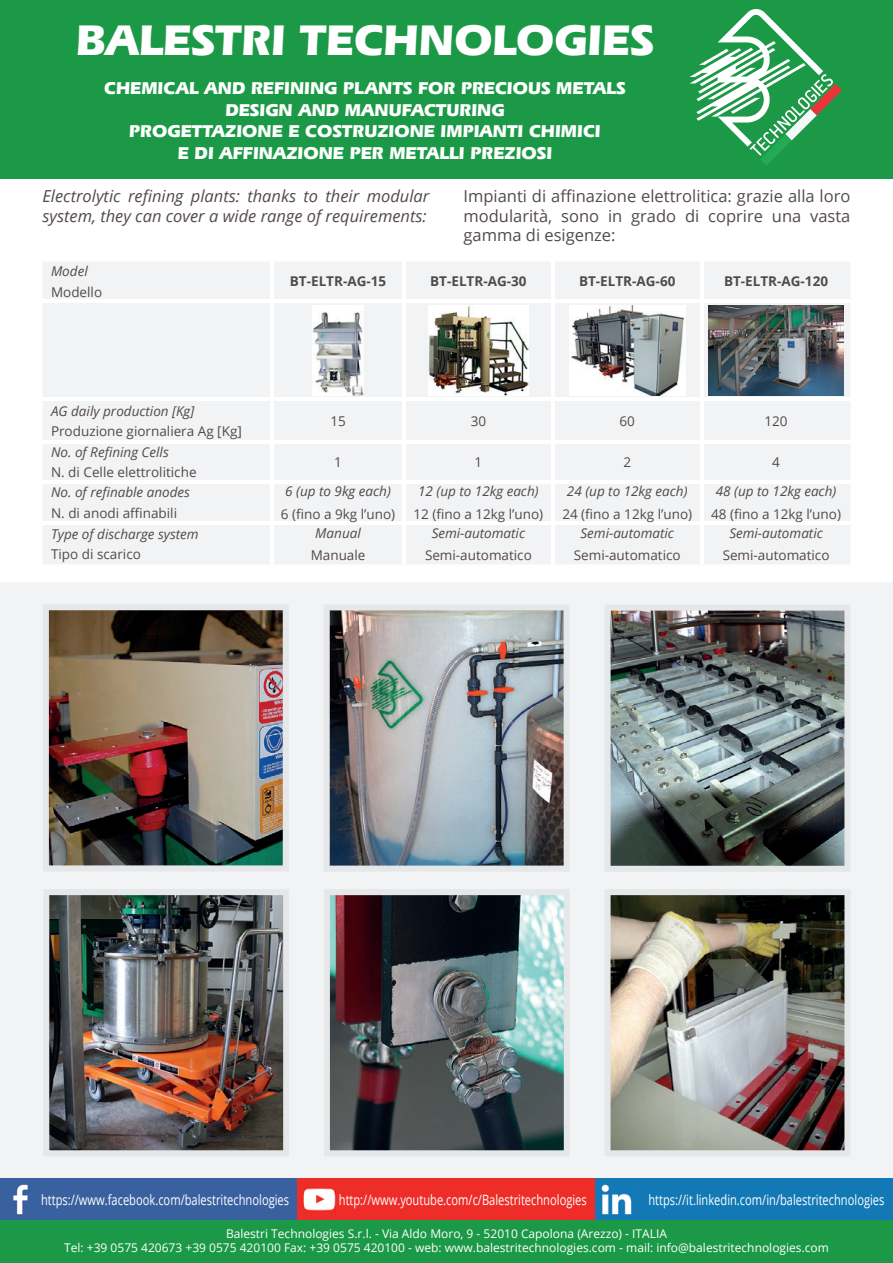
<style>
.page{position:relative;width:893px;height:1263px;background:#fff}
.page>*{position:absolute;margin:0;border:0;box-sizing:border-box;transform-origin:0 0}
.t1{font:700 45px "Eras IT Cby BT";color:#fff}
.t2{font:700 18px/21.6px "Eras IT Cby BT";color:#fff;text-align:center}
.t3{font:16.5px/19.8px "Open Sans";color:#524a47;text-align:justify}
.t4{font:italic 16.5px/19.8px "Open Sans";color:#524a47}
.t5{font:14.25px "Open Sans";color:#fff;scale:.78 1}
.t6{font:13.5px "Open Sans";color:#524a47}
.t7{font:italic 13.5px "Open Sans";color:#524a47}
.t8{font:700 13.5px "Open Sans";color:#524a47}
.t9{font:12px/14.4px "Open Sans";color:#fff;text-align:center}
</style>
<div class="page">
<div style="left:0;top:583px;width:893px;height:608px;background:#f2f3f4"></div>
<img style="left:43px;top:605px;width:245px;height:266px">
<img style="left:324px;top:605px;width:245px;height:266px">
<img style="left:605px;top:605px;width:245px;height:266px">
<img style="left:44px;top:889px;width:245px;height:267px">
<img style="left:324px;top:889px;width:245px;height:267px">
<img style="left:605px;top:889px;width:245px;height:267px">
<div style="left:0;top:1178px;width:298px;height:42px;background:#39619f"></div>
<div style="left:298px;top:1178px;width:297px;height:42px;background:#ee2d28"></div>
<div style="left:595px;top:1178px;width:298px;height:42px;background:#1379b6"></div>
<img style="left:13px;top:1184px;width:15px;height:31px">
<img style="left:601px;top:1184px;width:31px;height:31px">
<img style="left:303px;top:1188px;width:33px;height:23px">
<div style="left:43px;top:262px;width:807px;height:302px;background:#f2f3f4"></div>
<hr style="left:271px;top:261px;width:3px;height:38px;background:#fff">
<hr style="left:402px;top:261px;width:3px;height:38px;background:#fff">
<hr style="left:551px;top:261px;width:3px;height:38px;background:#fff">
<hr style="left:700px;top:261px;width:3px;height:38px;background:#fff">
<hr style="left:43px;top:299px;width:229px;height:3px;background:#fff">
<hr style="left:272px;top:299px;width:132px;height:3px;background:#fff">
<hr style="left:271px;top:302px;width:3px;height:96px;background:#fff">
<hr style="left:404px;top:299px;width:149px;height:3px;background:#fff">
<hr style="left:402px;top:302px;width:3px;height:96px;background:#fff">
<hr style="left:553px;top:299px;width:149px;height:3px;background:#fff">
<hr style="left:551px;top:302px;width:3px;height:96px;background:#fff">
<hr style="left:702px;top:299px;width:148px;height:3px;background:#fff">
<hr style="left:700px;top:302px;width:3px;height:96px;background:#fff">
<hr style="left:43px;top:398px;width:229px;height:3px;background:#fff">
<hr style="left:272px;top:398px;width:132px;height:3px;background:#fff">
<hr style="left:271px;top:401px;width:3px;height:40px;background:#fff">
<hr style="left:404px;top:398px;width:149px;height:3px;background:#fff">
<hr style="left:402px;top:401px;width:3px;height:40px;background:#fff">
<hr style="left:553px;top:398px;width:149px;height:3px;background:#fff">
<hr style="left:551px;top:401px;width:3px;height:40px;background:#fff">
<hr style="left:702px;top:398px;width:148px;height:3px;background:#fff">
<hr style="left:700px;top:401px;width:3px;height:40px;background:#fff">
<hr style="left:43px;top:441px;width:229px;height:3px;background:#fff">
<hr style="left:272px;top:441px;width:132px;height:3px;background:#fff">
<hr style="left:271px;top:444px;width:3px;height:36px;background:#fff">
<hr style="left:404px;top:441px;width:149px;height:3px;background:#fff">
<hr style="left:402px;top:444px;width:3px;height:36px;background:#fff">
<hr style="left:553px;top:441px;width:149px;height:3px;background:#fff">
<hr style="left:551px;top:444px;width:3px;height:36px;background:#fff">
<hr style="left:702px;top:441px;width:148px;height:3px;background:#fff">
<hr style="left:700px;top:444px;width:3px;height:36px;background:#fff">
<hr style="left:43px;top:480px;width:229px;height:3px;background:#fff">
<hr style="left:272px;top:480px;width:132px;height:3px;background:#fff">
<hr style="left:271px;top:483px;width:3px;height:38px;background:#fff">
<hr style="left:404px;top:480px;width:149px;height:3px;background:#fff">
<hr style="left:402px;top:483px;width:3px;height:38px;background:#fff">
<hr style="left:553px;top:480px;width:149px;height:3px;background:#fff">
<hr style="left:551px;top:483px;width:3px;height:38px;background:#fff">
<hr style="left:702px;top:480px;width:148px;height:3px;background:#fff">
<hr style="left:700px;top:483px;width:3px;height:38px;background:#fff">
<hr style="left:43px;top:521px;width:229px;height:3px;background:#fff">
<hr style="left:272px;top:521px;width:132px;height:3px;background:#fff">
<hr style="left:271px;top:524px;width:3px;height:40px;background:#fff">
<hr style="left:404px;top:521px;width:149px;height:3px;background:#fff">
<hr style="left:402px;top:524px;width:3px;height:40px;background:#fff">
<hr style="left:553px;top:521px;width:149px;height:3px;background:#fff">
<hr style="left:551px;top:524px;width:3px;height:40px;background:#fff">
<hr style="left:702px;top:521px;width:148px;height:3px;background:#fff">
<hr style="left:700px;top:524px;width:3px;height:40px;background:#fff">
<img style="left:312px;top:305px;width:52px;height:90px">
<img style="left:428px;top:305px;width:100px;height:90px">
<img style="left:569px;top:305px;width:116px;height:90px">
<img style="left:709px;top:305px;width:134px;height:90px">
<div style="left:0;top:1220px;width:893px;height:43px;background:#1c9947"></div>
<div style="left:0;top:0;width:893px;height:179px;background:#1c9947"></div>
<svg style="left:690px;top:9px;width:152px;height:156px"></svg>
<h1 class="t1" style="left:76px;top:13px;width:579px">BALESTRI TECHNOLOGIES</h1>
<h2 class="t2" style="left:104px;top:77px;width:523px">CHEMICAL AND REFINING PLANTS FOR PRECIOUS METALS DESIGN AND MANUFACTURING<br>PROGETTAZIONE E COSTRUZIONE IMPIANTI CHIMICI<br>E DI AFFINAZIONE PER METALLI PREZIOSI</h2>
<p class="t4" style="left:43px;top:186px;width:388px">Electrolytic refining plants: thanks to their modular system, they can cover a wide range of requirements:</p>
<p class="t3" style="left:463px;top:186px;width:388px">Impianti di affinazione elettrolitica: grazie alla loro modularità, sono in grado di coprire una vasta gamma di esigenze:</p>
<p class="t7" style="left:51px;top:262px;width:38px">Model</p>
<p class="t6" style="left:51px;top:282px;width:53px">Modello</p>
<p class="t8" style="left:290px;top:272px;width:98px">BT-ELTR-AG-15</p>
<p class="t8" style="left:430px;top:272px;width:98px">BT-ELTR-AG-30</p>
<p class="t8" style="left:579px;top:272px;width:98px">BT-ELTR-AG-60</p>
<p class="t8" style="left:724px;top:272px;width:106px">BT-ELTR-AG-120</p>
<p class="t7" style="left:51px;top:402px;width:145px">AG daily production [Kg]</p>
<p class="t6" style="left:51px;top:422px;width:192px">Produzione giornaliera Ag [Kg]</p>
<p class="t7" style="left:51px;top:443px;width:119px">No. of Refining Cells</p>
<p class="t6" style="left:51px;top:463px;width:147px">N. di Celle elettrolitiche</p>
<p class="t7" style="left:51px;top:483px;width:140px">No. of refinable anodes</p>
<p class="t6" style="left:51px;top:504px;width:128px">N. di anodi affinabili</p>
<p class="t7" style="left:51px;top:524px;width:149px">Type of discharge system</p>
<p class="t6" style="left:51px;top:545px;width:91px">Tipo di scarico</p>
<p class="t6" style="left:330px;top:412px;width:17px">15</p>
<p class="t6" style="left:471px;top:412px;width:17px">30</p>
<p class="t6" style="left:619px;top:412px;width:17px">60</p>
<p class="t6" style="left:764px;top:412px;width:25px">120</p>
<p class="t6" style="left:334px;top:453px;width:9px">1</p>
<p class="t6" style="left:475px;top:453px;width:9px">1</p>
<p class="t6" style="left:623px;top:453px;width:9px">2</p>
<p class="t6" style="left:772px;top:453px;width:9px">4</p>
<p class="t7" style="left:285px;top:482px;width:107px">6 (up to 9kg each)</p>
<p class="t6" style="left:281px;top:505px;width:116px">6 (fino a 9kg l’uno)</p>
<p class="t7" style="left:315px;top:523px;width:47px">Manual</p>
<p class="t6" style="left:311px;top:546px;width:56px">Manuale</p>
<p class="t7" style="left:418px;top:482px;width:122px">12 (up to 12kg each)</p>
<p class="t6" style="left:413px;top:505px;width:131px">12 (fino a 12kg l’uno)</p>
<p class="t7" style="left:432px;top:523px;width:95px">Semi-automatic</p>
<p class="t6" style="left:425px;top:546px;width:108px">Semi-automatico</p>
<p class="t7" style="left:567px;top:482px;width:122px">24 (up to 12kg each)</p>
<p class="t6" style="left:562px;top:505px;width:131px">24 (fino a 12kg l’uno)</p>
<p class="t7" style="left:580px;top:523px;width:95px">Semi-automatic</p>
<p class="t6" style="left:574px;top:546px;width:108px">Semi-automatico</p>
<p class="t7" style="left:716px;top:482px;width:122px">48 (up to 12kg each)</p>
<p class="t6" style="left:711px;top:505px;width:131px">48 (fino a 12kg l’uno)</p>
<p class="t7" style="left:729px;top:523px;width:95px">Semi-automatic</p>
<p class="t6" style="left:723px;top:546px;width:108px">Semi-automatico</p>
<p class="t5" style="left:41px;top:1190px;width:320px">https://www.facebook.com/balestritechnologies</p>
<p class="t5" style="left:339px;top:1190px;width:319px">http://www.youtube.com/c/Balestritechnologies</p>
<p class="t5" style="left:648px;top:1190px;width:304px">https://it.linkedin.com/in/balestritechnologies</p>
<p class="t9" style="left:64px;top:1226px;width:766px">Balestri Technologies S.r.l. - Via Aldo Moro, 9 - 52010 Capolona (Arezzo) - ITALIA<br>Tel: +39 0575 420673 +39 0575 420100 Fax: +39 0575 420100 - web: www.balestritechnologies.com - mail: info@balestritechnologies.com</p>
</div>
